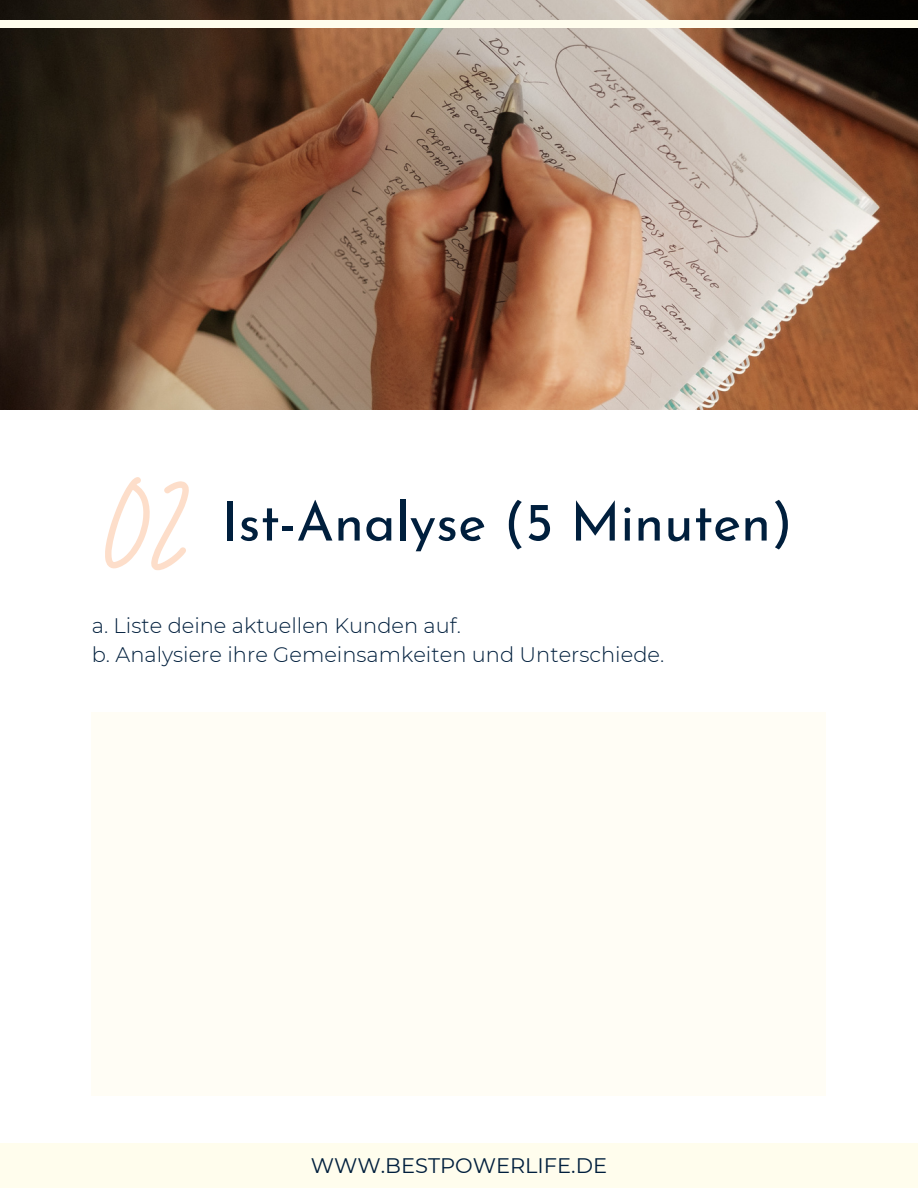
<style>
.page{position:relative;width:918px;height:1188px;background:#fff}
.page>*{position:absolute;margin:0;border:0;box-sizing:border-box;transform-origin:0 0}
.t1{font:154.5px "Brittany Signature";color:#fddeca}
.t2{font:54px "Josefin Sans";color:#001f3d}
.t3{font:300 21px "Montserrat";color:#001f3d}
.t4{font:21px "Montserrat";color:#001f3d}
</style>
<div class="page">
<img style="left:0;top:0;width:918px;height:410px">
<div style="left:0;top:1143px;width:918px;height:45px;background:#fffded"></div>
<div style="left:92px;top:713px;width:734px;height:383px;background:#fffdf5"></div>
<div style="left:0;top:20px;width:918px;height:8px;background:#fffded"></div>
<p class="t1" style="left:104px;top:417px;width:88px">02</p>
<p class="t2" style="left:222px;top:500px;width:572px">Ist-Analyse (5 Minuten)</p>
<p class="t3" style="left:92px;top:612px;width:371px">a. Liste deine aktuellen Kunden auf.</p>
<h1 class="t3" style="left:92px;top:641px;width:574px">b. Analysiere ihre Gemeinsamkeiten und Unterschiede.</h1>
<h2 class="t4" style="left:311px;top:1153px;width:298px">WWW.BESTPOWERLIFE.DE</h2>
</div>
